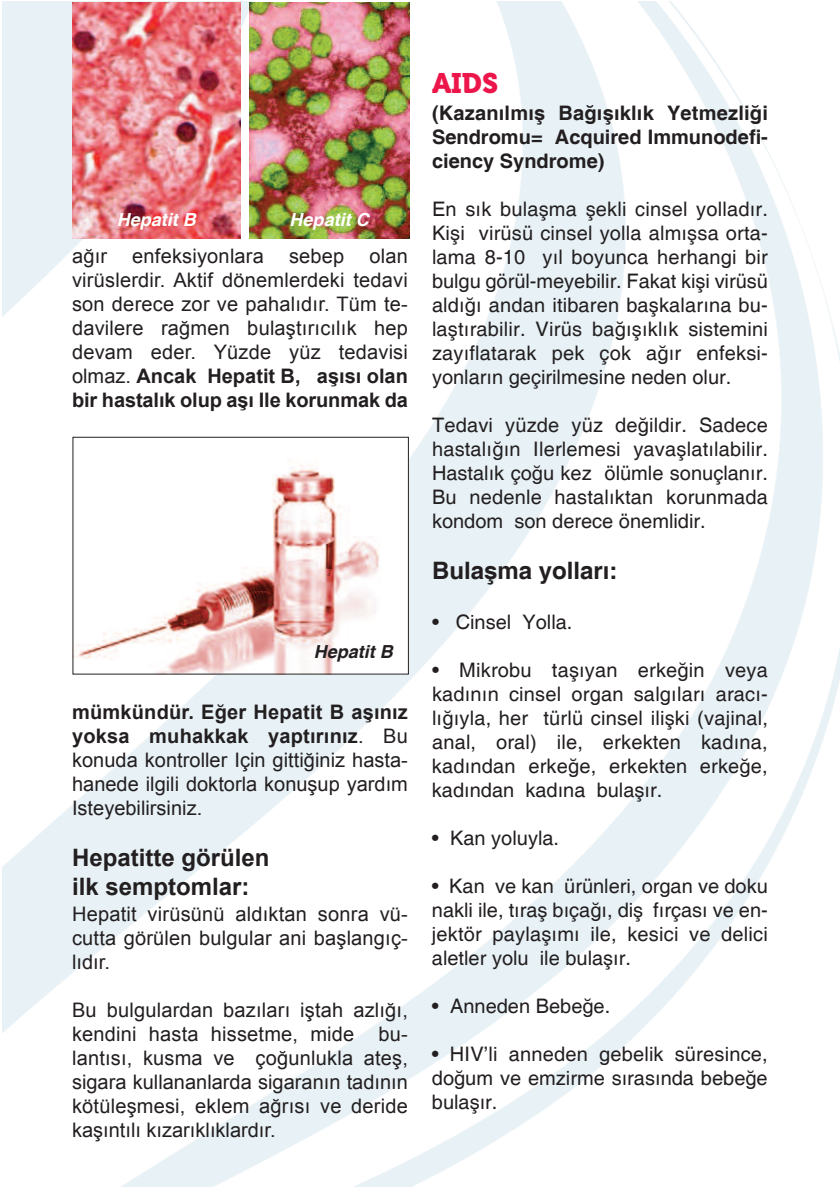
<style>
.page{position:relative;width:840px;height:1191px;background:#fff}
.page>*{position:absolute;margin:0;border:0;box-sizing:border-box;transform-origin:0 0}
.t1{font:28px "Museo 900";color:#ed164b}
.t2{font:700 24px/28.8px "Arial";color:#231f20}
.t3{font:700 24px "Helvetica";color:#231f20}
.t4{font:20px/24px "Helvetica";color:#231f20;text-align:justify}
.t5{font:20px/24px "Arial";letter-spacing:.01em;color:#231f20;text-align:justify}
.t6{font:700 20px/24px "Helvetica";color:#231f20;text-align:justify}
.t7{font:italic 700 18px "Helvetica";color:#fff}
.t8{font:italic 700 18px "Helvetica";color:#231f20}
.s1{font-weight:700}
</style>
<div class="page">
<img style="left:3px;top:2px;width:836px;height:1184px">
<img style="left:72px;top:2px;width:168px;height:236px">
<img style="left:249px;top:2px;width:160px;height:236px">
<img style="left:75px;top:439px;width:331px;height:233px">
<p class="t7" style="left:117px;top:210px;width:81px">Hepatit B</p>
<p class="t7" style="left:289px;top:210px;width:81px">Hepatit C</p>
<p class="t5" style="left:72px;top:244px;width:37px">ağır</p>
<p class="t5" style="left:132px;top:244px;width:133px">enfeksiyonlara</p>
<p class="t5" style="left:289px;top:244px;width:57px">sebep</p>
<p class="t5" style="left:72px;top:244px;width:337px;text-indent:297px">olan virüslerdir. Aktif dönemlerdeki tedavi son derece zor ve pahalıdır. Tüm te&shy;davilere rağmen bulaştırıcılık hep devam eder. Yüzde yüz tedavisi olmaz. <span class="s1">Ancak Hepatit B, aşısı olan bir hastalık olup aşı Ile korunmak da</span></p>
<p class="t8" style="left:313px;top:641px;width:81px">Hepatit B</p>
<p class="t5" style="left:72px;top:700px;width:337px"><span class="s1">mümkündür. Eğer Hepatit B aşınız yoksa muhakkak yaptırınız</span>. Bu konuda kontroller Için gittiğiniz hasta&shy;hanede ilgili doktorla konuşup yardım Isteyebilirsiniz.</p>
<p class="t2" style="left:72px;top:843px;width:199px">Hepatitte görülen ilk semptomlar:</p>
<p class="t5" style="left:72px;top:902px;width:337px">Hepatit virüsünü aldıktan sonra vü&shy;cutta görülen bulgular ani başlangıç&shy;lıdır.</p>
<p class="t5" style="left:72px;top:998px;width:337px">Bu bulgulardan bazıları iştah azlığı, kendini hasta hissetme, mide bu&shy;lantısı, kusma ve çoğunlukla ateş, sigara kullananlarda sigaranın tadının kötüleşmesi, eklem ağrısı ve deride kaşıntılı kızarıklıklardır.</p>
<h1 class="t1" style="left:432px;top:73px;width:67px">AIDS</h1>
<p class="t6" style="left:432px;top:101px;width:337px">(Kazanılmış Bağışıklık Yetmezliği Sendromu= Acquired Immunodefi&shy;ciency Syndrome)</p>
<p class="t4" style="left:432px;top:197px;width:337px">En sık bulaşma şekli cinsel yolladır.<br>Kişi virüsü cinsel yolla almışsa orta&shy;lama 8-10 yıl boyunca herhangi bir bulgu görül-meyebilir. Fakat kişi virüsü aldığı andan itibaren başkalarına bu&shy;laştırabilir. Virüs bağışıklık sistemini zayıflatarak pek çok ağır enfeksi&shy;yonların geçirilmesine neden olur.</p>
<p class="t4" style="left:432px;top:413px;width:337px">Tedavi yüzde yüz değildir. Sadece hastalığın Ilerlemesi yavaşlatılabilir.<br>Hastalık çoğu kez ölümle sonuçlanır.<br>Bu nedenle hastalıktan korunmada kondom son derece önemlidir.</p>
<p class="t3" style="left:432px;top:557px;width:187px">Bulaşma yolları:</p>
<p class="t4" style="left:432px;top:610px;width:142px">• Cinsel Yolla.</p>
<p class="t4" style="left:431px;top:658px;width:337px">• Mikrobu taşıyan erkeğin veya kadının cinsel organ salgıları aracı&shy;lığıyla, her türlü cinsel ilişki (vajinal, anal, oral) ile, erkekten kadına, kadından erkeğe, erkekten erkeğe, kadından kadına bulaşır.</p>
<p class="t4" style="left:431px;top:826px;width:129px">• Kan yoluyla.</p>
<p class="t4" style="left:431px;top:874px;width:337px">• Kan ve kan ürünleri, organ ve doku nakli ile, tıraş bıçağı, diş fırçası ve en&shy;jektör paylaşımı ile, kesici ve delici aletler yolu ile bulaşır.</p>
<p class="t4" style="left:431px;top:994px;width:180px">• Anneden Bebeğe.</p>
<p class="t4" style="left:431px;top:1042px;width:337px">• HIV’li anneden gebelik süresince, doğum ve emzirme sırasında bebeğe bulaşır.</p>
</div>
